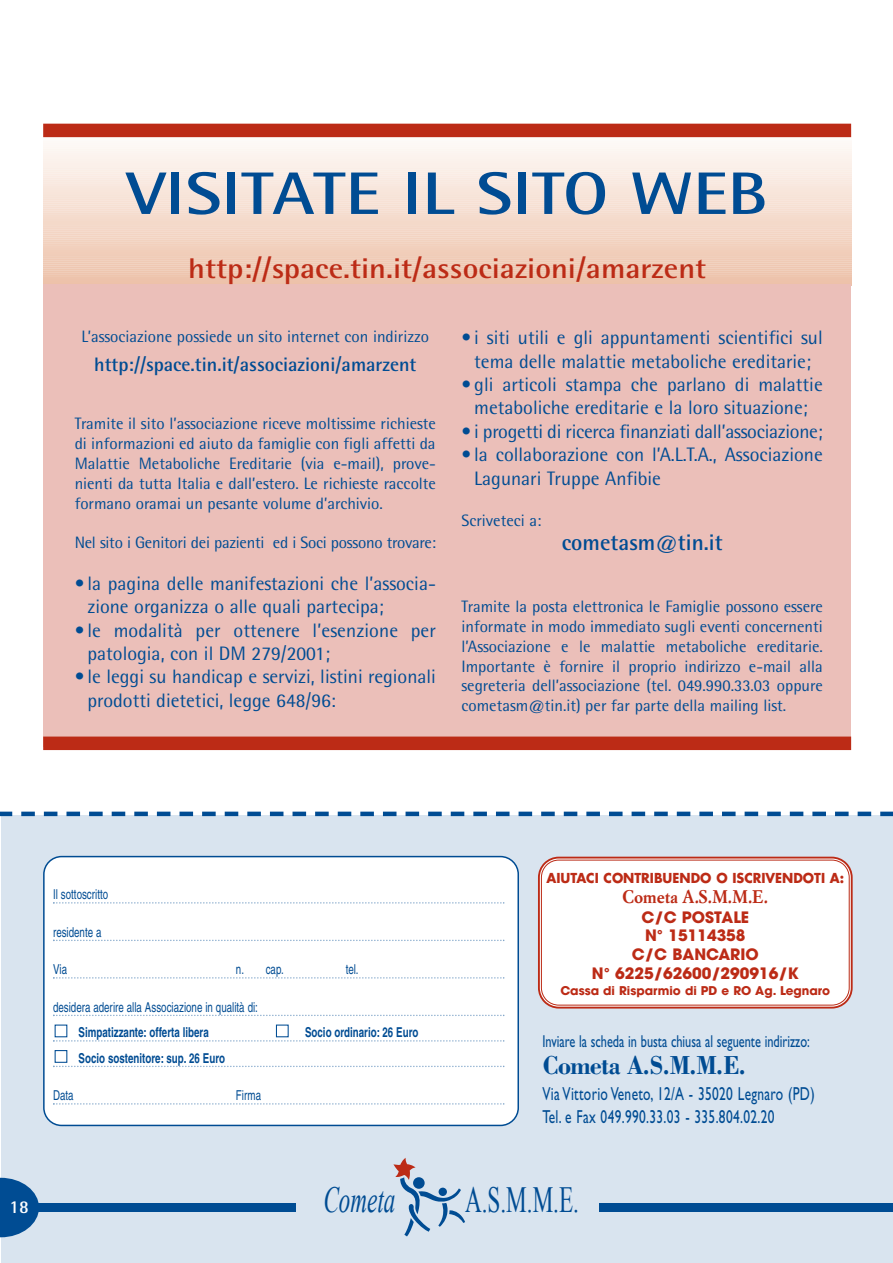
<style>
.page{position:relative;width:893px;height:1263px;background:#fff}
.page>*{position:absolute;margin:0;border:0;box-sizing:border-box;transform-origin:0 0}
.t1{font:700 60px "Rotis Semi Sans";color:#004c93;scale:1.2 1}
.t2{font:36.9px "Times New Roman";color:#004c93;scale:.63 1}
.t3{font:italic 36.9px "Times New Roman";color:#004c93;scale:.63 1}
.t4{font:700 28.5px "Rotis Semi Sans";color:#bc2b16;scale:1.1 1}
.t5{font:700 26.85px "Bodoni";letter-spacing:-.035em;color:#004c93;scale:.91 1}
.t6{font:700 22.5px "Rotis Semi Sans";color:#004c93}
.t7{font:19.5px/23.4px "Rotis Semi Sans";color:#004c93}
.t8{font:700 19.5px "Rotis Semi Sans";color:#004c93}
.t9{font:18.75px/22px "Gill Sans";letter-spacing:.025em;color:#004c93;scale:.71 1}
.t10{font:700 18px "Simoncini Garamond";color:#bc2b16;scale:.95 1}
.t11{font:700 18px "Rotis Semi Sans";color:#fff}
.t12{font:17.25px "Gill Sans";color:#004c93;scale:.71 1}
.t13{font:16.5px/19.8px "Rotis Semi Sans";color:#004c93;text-align:justify}
.t14{font:700 15.6px/18.8px "Avant Garde";color:#bc2b16;text-align:center}
.t15{font:13.65px "Helvetica";color:#004c93;scale:.71 1}
.t16{font:700 13.65px "Helvetica";color:#004c93;scale:.71 1}
.t17{font:700 13.35px "Futura";color:#bc2b16;scale:.95 1}
.t18{font:700 12px "Avant Garde";color:#bc2b16}
</style>
<div class="page">
<div style="left:1px;top:815px;width:892px;height:448px;background:#d9e4ef"></div>
<hr style="left:43px;top:280px;width:808px;height:4px;background:#edc2aa">
<div style="left:43px;top:275px;width:808px;height:5px;background:#edc3ac"></div>
<div style="left:43px;top:271px;width:808px;height:5px;background:#efcab6"></div>
<div style="left:43px;top:267px;width:808px;height:5px;background:#f0cfbc"></div>
<div style="left:43px;top:263px;width:808px;height:5px;background:#f0ccb9"></div>
<div style="left:43px;top:259px;width:808px;height:5px;background:#f1d1bf"></div>
<div style="left:43px;top:255px;width:808px;height:5px;background:#f1d0be"></div>
<div style="left:43px;top:253px;width:808px;height:5px;background:#f0ccb8"></div>
<div style="left:43px;top:248px;width:808px;height:5px;background:#f1ceba"></div>
<div style="left:43px;top:244px;width:808px;height:5px;background:#f2d0bd"></div>
<div style="left:43px;top:240px;width:808px;height:5px;background:#f2d1be"></div>
<div style="left:43px;top:238px;width:808px;height:5px;background:#f3d7c7"></div>
<div style="left:43px;top:234px;width:808px;height:5px;background:#f4dbcc"></div>
<div style="left:43px;top:230px;width:808px;height:5px;background:#f4dbcd"></div>
<div style="left:43px;top:226px;width:808px;height:5px;background:#f4d7c7"></div>
<div style="left:43px;top:222px;width:808px;height:5px;background:#f4d9c9"></div>
<div style="left:43px;top:217px;width:808px;height:5px;background:#f4dacb"></div>
<div style="left:43px;top:213px;width:808px;height:5px;background:#f5dccd"></div>
<div style="left:43px;top:209px;width:808px;height:5px;background:#f6ded0"></div>
<div style="left:43px;top:205px;width:808px;height:5px;background:#f7e3d9"></div>
<div style="left:43px;top:201px;width:808px;height:5px;background:#f7e5db"></div>
<div style="left:43px;top:199px;width:808px;height:5px;background:#f7e1d5"></div>
<div style="left:43px;top:195px;width:808px;height:5px;background:#f7e3d7"></div>
<div style="left:43px;top:191px;width:808px;height:5px;background:#f8e5da"></div>
<div style="left:43px;top:186px;width:808px;height:5px;background:#f8e6dc"></div>
<div style="left:43px;top:182px;width:808px;height:5px;background:#f9e8df"></div>
<div style="left:43px;top:178px;width:808px;height:5px;background:#f9e9e0"></div>
<div style="left:43px;top:174px;width:808px;height:5px;background:#faebe3"></div>
<div style="left:43px;top:170px;width:808px;height:5px;background:#faede5"></div>
<div style="left:43px;top:166px;width:808px;height:5px;background:#faeee7"></div>
<div style="left:43px;top:162px;width:808px;height:5px;background:#fbf0ea"></div>
<hr style="left:43px;top:158px;width:808px;height:4px;background:#fbf2ec">
<div style="left:43px;top:153px;width:808px;height:5px;background:#fcf3ee"></div>
<div style="left:43px;top:149px;width:808px;height:5px;background:#fcf5f0"></div>
<div style="left:43px;top:145px;width:808px;height:5px;background:#fdf7f3"></div>
<div style="left:43px;top:141px;width:808px;height:5px;background:#fdf8f5"></div>
<div style="left:43px;top:137px;width:808px;height:5px;background:#fefbf8"></div>
<div style="left:43px;top:133px;width:808px;height:5px;background:#f3d9d4"></div>
<div style="left:43px;top:284px;width:808px;height:462px;background:#ebbfb9"></div>
<div style="left:1px;top:1203px;width:294px;height:9px;background:#004c93"></div>
<svg style="left:393px;top:1158px;width:72px;height:78px"></svg>
<div style="left:599px;top:1203px;width:294px;height:9px;background:#004c93"></div>
<svg style="left:1px;top:1178px;width:38px;height:59px"></svg>
<div style="left:43px;top:856px;width:476px;height:270px;background:#fff"></div>
<svg style="left:53px;top:902px;width:451px;height:2px"></svg>
<svg style="left:53px;top:940px;width:451px;height:1px"></svg>
<svg style="left:53px;top:977px;width:451px;height:2px"></svg>
<svg style="left:53px;top:1015px;width:451px;height:1px"></svg>
<svg style="left:53px;top:1040px;width:451px;height:2px"></svg>
<svg style="left:53px;top:1066px;width:451px;height:1px"></svg>
<svg style="left:53px;top:1103px;width:451px;height:2px"></svg>
<div style="left:55px;top:1050px;width:12px;height:12px;background:#fff"></div>
<div style="left:55px;top:1050px;width:12px;height:13px;border:1px solid #004c93"></div>
<div style="left:276px;top:1025px;width:12px;height:12px;background:#fff"></div>
<div style="left:276px;top:1024px;width:13px;height:13px;border:1px solid #004c93"></div>
<div style="left:55px;top:1025px;width:12px;height:12px;background:#fff"></div>
<svg style="left:12px;top:812px;width:860px;height:4px"></svg>
<hr style="left:1px;top:812px;width:11px;height:4px;background:#004c93">
<hr style="left:880px;top:812px;width:13px;height:4px;background:#004c93">
<svg style="left:538px;top:856px;width:315px;height:153px;background:#cf8076"></svg>
<div style="left:541px;top:859px;width:309px;height:147px;background:#fff"></div>
<div style="left:43px;top:124px;width:808px;height:13px;background:#bc2b16"></div>
<div style="left:43px;top:736px;width:808px;height:14px;background:#bc2b16"></div>
<h1 class="t1" style="left:127px;top:157px;width:536px">VISITATE IL SITO WEB</h1>
<h3 class="t4" style="left:188px;top:251px;width:472px">http://space.tin.it/associazioni/amarzent</h3>
<p class="t13" style="left:82px;top:326px;width:349px">L’associazione possiede un sito internet con indirizzo</p>
<p class="t8" style="left:94px;top:352px;width:324px">http://space.tin.it/associazioni/amarzent</p>
<p class="t13" style="left:75px;top:414px;width:363px">Tramite il sito l’associazione riceve moltissime richieste di informazioni ed aiuto da famiglie con figli affetti da Malattie Metaboliche Ereditarie (via e-mail), prove&shy;nienti da tutta Italia e dall’estero. Le richieste raccolte formano oramai un pesante volume d’archivio.</p>
<p class="t13" style="left:75px;top:532px;width:363px">Nel sito i Genitori dei pazienti ed i Soci possono trovare:</p>
<p class="t7" style="left:87px;top:571px;width:350px;text-indent:-13px">• la pagina delle manifestazioni che l’associa&shy;zione organizza o alle quali partecipa;</p>
<p class="t7" style="left:87px;top:618px;width:350px;text-indent:-13px">• le modalità per ottenere l’esenzione per patologia, con il DM 279/2001;</p>
<p class="t7" style="left:87px;top:665px;width:350px;text-indent:-13px">• le leggi su handicap e servizi, listini regionali prodotti dietetici, legge 648/96:</p>
<p class="t7" style="left:461px;top:326px;width:363px;text-align:center">• i siti utili e gli appuntamenti scientifici sul tema delle malattie metaboliche ereditarie;</p>
<p class="t7" style="left:461px;top:372px;width:363px;text-align:center">• gli articoli stampa che parlano di malattie metaboliche ereditarie e la loro situazione;</p>
<p class="t7" style="left:461px;top:419px;width:363px">• i progetti di ricerca finanziati dall’associazione;</p>
<p class="t7" style="left:474px;top:443px;width:350px;text-indent:-13px">• la collaborazione con l’A.L.T.A., Associazione<br>Lagunari Truppe Anfibie</p>
<p class="t13" style="left:461px;top:510px;width:81px">Scriveteci a:</p>
<h3 class="t6" style="left:562px;top:528px;width:162px">cometasm@tin.it</h3>
<p class="t13" style="left:461px;top:596px;width:363px">Tramite la posta elettronica le Famiglie possono essere informate in modo immediato sugli eventi concernenti l’Associazione e le malattie metaboliche ereditarie.<br>Importante è fornire il proprio indirizzo e-mail alla segreteria dell’associazione (tel. 049.990.33.03 oppure cometasm@tin.it) per far parte della mailing list.</p>
<p class="t15" style="left:53px;top:886px;width:79px">Il sottoscritto</p>
<p class="t15" style="left:53px;top:924px;width:70px">residente a</p>
<p class="t15" style="left:53px;top:961px;width:21px">Via</p>
<p class="t15" style="left:236px;top:961px;width:69px">n. cap.</p>
<p class="t15" style="left:346px;top:961px;width:20px">tel.</p>
<p class="t15" style="left:53px;top:999px;width:290px">desidera aderire alla Associazione in qualità di:</p>
<p class="t16" style="left:79px;top:1024px;width:185px">Simpatizzante: offerta libera</p>
<p class="t16" style="left:305px;top:1024px;width:161px">Socio ordinario: 26 Euro</p>
<p class="t16" style="left:79px;top:1050px;width:208px">Socio sostenitore: sup. 26 Euro</p>
<p class="t15" style="left:53px;top:1087px;width:31px">Data</p>
<p class="t15" style="left:236px;top:1087px;width:37px">Firma</p>
<p class="t17" style="left:546px;top:869px;width:315px">AIUTACI CONTRIBUENDO O ISCRIVENDOTI A:</p>
<p class="t10" style="left:623px;top:886px;width:155px">Cometa A.S.M.M.E.</p>
<p class="t14" style="left:592px;top:907px;width:208px">C/C POSTALE<br>N° 15114358<br>C/C BANCARIO<br>N° 6225/62600/290916/K</p>
<p class="t18" style="left:560px;top:983px;width:271px">Cassa di Risparmio di PD e RO Ag. Legnaro</p>
<p class="t12" style="left:542px;top:1031px;width:378px">Inviare la scheda in busta chiusa al seguente indirizzo:</p>
<h3 class="t5" style="left:542px;top:1048px;width:226px">Cometa A.S.M.M.E.</h3>
<p class="t9" style="left:542px;top:1083px;width:385px">Via Vittorio Veneto, 12/A - 35020 Legnaro (PD)<br>Tel. e Fax 049.990.33.03 - 335.804.02.20</p>
<p class="t11" style="left:10px;top:1196px;width:21px">18</p>
<h2 class="t3" style="left:323px;top:1178px;width:116px">Cometa</h2>
<h2 class="t2" style="left:465px;top:1178px;width:182px">A.S.M.M.E.</h2>
</div>
